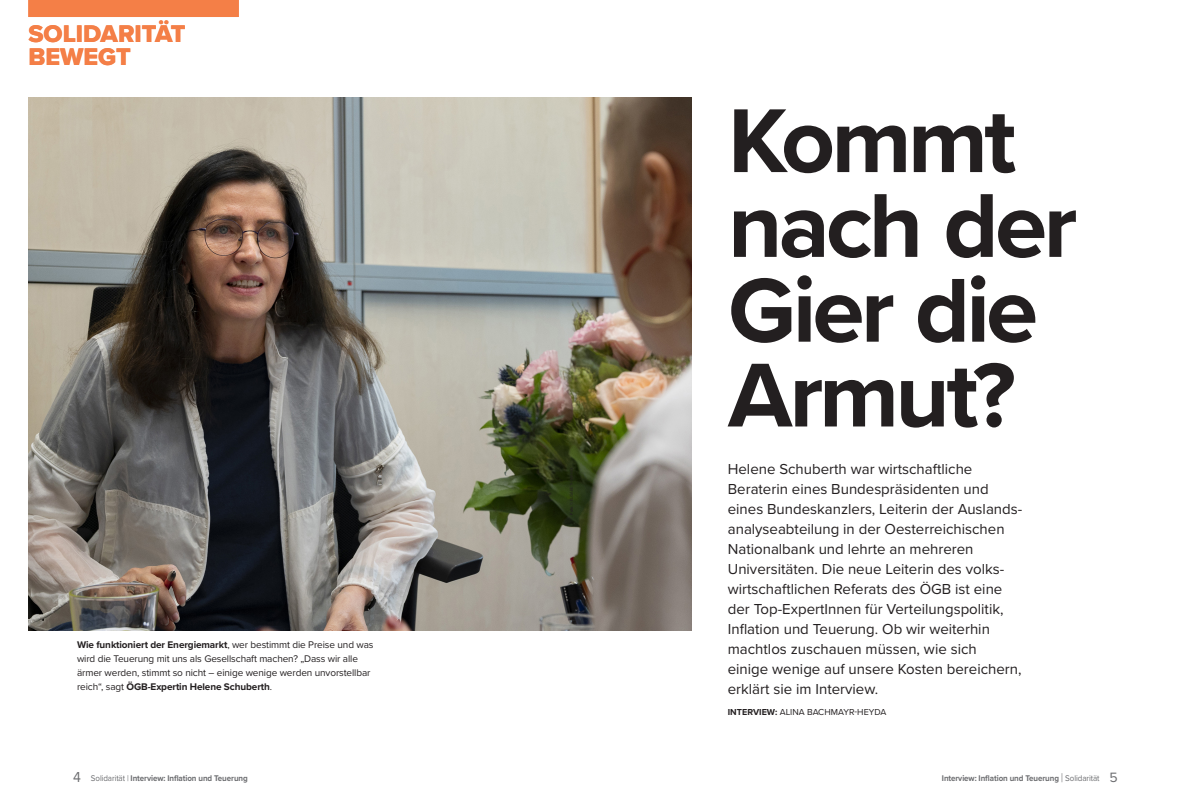
<style>
.page{position:relative;width:1191px;height:808px;background:#fff}
.page>*{position:absolute;margin:0;border:0;box-sizing:border-box;transform-origin:0 0}
.t1{font:700 94px/84.8px "Proxima Nova";letter-spacing:-.04em;color:#231f20}
.t2{font:25px/23px "Proxima Nova Extrabld";color:#f47f47}
.t3{font:15px/20px "Proxima Nova";color:#231f20}
.t4{font:10px/14px "Proxima Nova";letter-spacing:-.01em;color:#231f20}
.t5{font:9px "Proxima Nova";color:#231f20}
.t6{font:700 8.6px "Proxima Nova";letter-spacing:-.01em;color:#6c6d70;scale:.93 1}
.s1{font-weight:700}
.s2{font-weight:400;font-size:15px}
.s3{font-weight:400}
.s4{font-weight:300;font-size:12.8px}
.s5{font-weight:400;font-size:14px}
</style>
<div class="page">
<img style="left:28px;top:98px;width:663px;height:533px">
<div style="left:28px;top:0;width:211px;height:17px;background:#f47f47"></div>
<h2 class="t2" style="left:28px;top:22px;width:159px">SOLIDARITÄT<br>BEWEGT</h2>
<p class="t4" style="left:77px;top:637px;width:298px"><span class="s1">Wie funktioniert der Energiemarkt</span>, wer bestimmt die Preise und was wird die Teuerung mit uns als Gesellschaft machen? „Dass wir alle ärmer werden, stimmt so nicht – einige wenige werden unvorstellbar reich“, sagt <span class="s1">ÖGB-Expertin Helene Schuberth</span>.</p>
<h1 class="t1" style="left:728px;top:96px;width:351px">Kommt nach der<br>Gier die<br>Armut?</h1>
<p class="t3" style="left:728px;top:458px;width:296px">Helene Schuberth war wirtschaftliche Beraterin eines Bundespräsidenten und eines Bundeskanzlers, Leiterin der Auslands&shy;analyseabteilung in der Oesterreichischen Nationalbank und lehrte an mehreren Universitäten. Die neue Leiterin des volks&shy;wirtschaftlichen Referats des ÖGB ist eine der Top-ExpertInnen für Verteilungspolitik, Inflation und Teuerung. Ob wir weiterhin machtlos zuschauen müssen, wie sich<br>einige wenige auf unsere Kosten bereichern, erklärt sie im Interview.</p>
<p class="t5" style="left:728px;top:705px;width:160px"><span class="s1">INTERVIEW:</span> ALINA BACHMAYR-HEYDA</p>
<p class="t6" style="left:73px;top:772px;width:189px"><span class="s2">4</span> <span class="s3">Solidarität |</span> Interview: Inflation und Teuerung</p>
<p class="t6" style="left:942px;top:772px;width:190px">Interview: Inflation und Teuerung <span class="s4">|</span> <span class="s3">Solidarität</span> <span class="s5">5</span></p>
</div>
